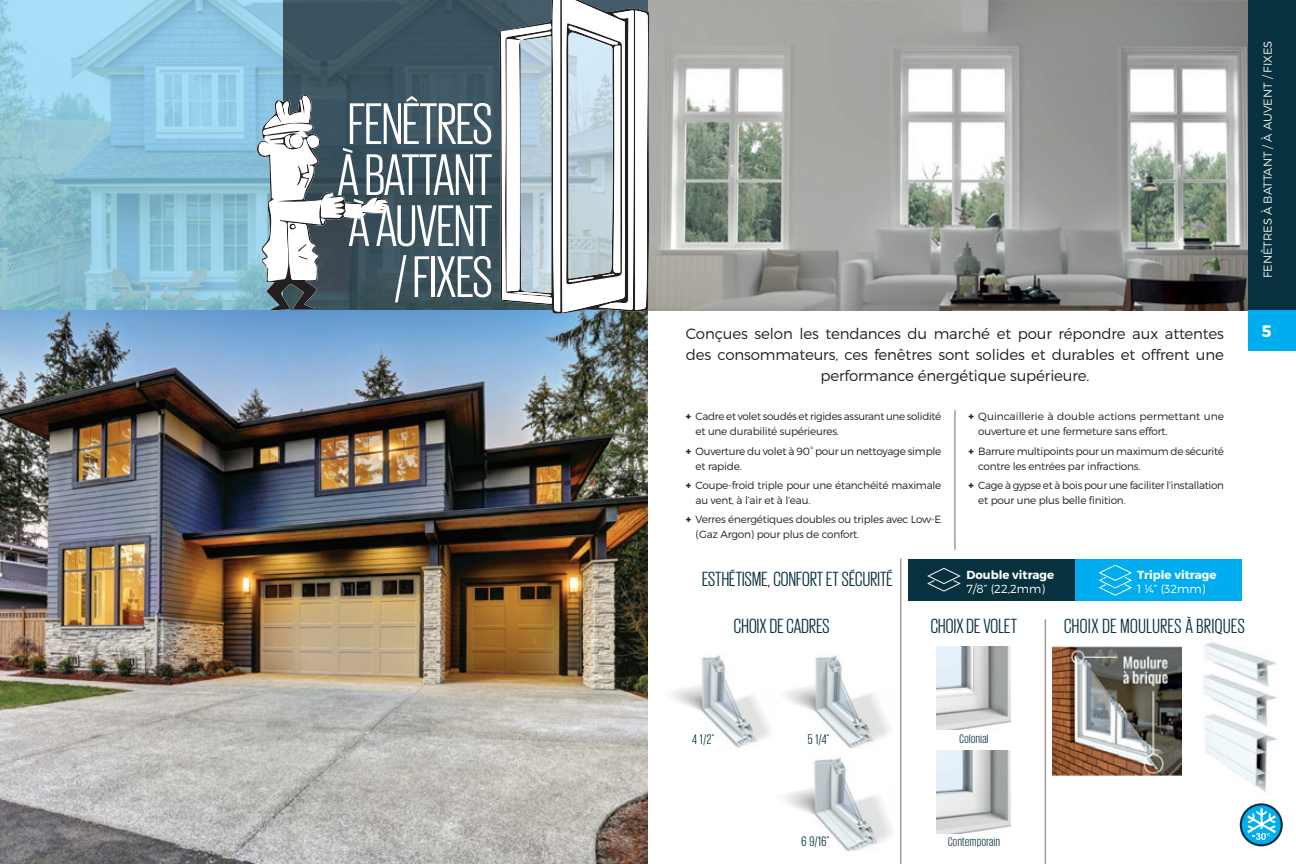
<style>
.page{position:relative;width:1296px;height:864px;background:#fff}
.page>*{position:absolute;margin:0;border:0;box-sizing:border-box;transform-origin:0 0}
.t1{font:60px/51px "Giorgio Sans";letter-spacing:-.01em;color:#fff;text-align:right}
.t2{font:21px "Giorgio Sans";letter-spacing:.01em;color:#07313f}
.t3{font:21px "Giorgio Sans";letter-spacing:.03em;color:#07313f}
.t4{font:700 16.5px "Montserrat";color:#fff}
.t5{font:300 15px/21px "Montserrat";letter-spacing:-.01em;color:#231f20;text-align:center}
.t6{font:14.1px "Giorgio Sans";color:#07313f}
.t7{font:12.6px "Giorgio Sans";letter-spacing:.04em;color:#07313f}
.t8{font:700 11.7px "Montserrat";color:#fff}
.t9{font:300 11.7px "Montserrat";color:#fff}
.t10{font:300 11.55px "Montserrat";color:#ebebec}
.t11{font:300 10.5px/15px "Montserrat";letter-spacing:-.02em;color:#231f20}
.t12{font:300 10.5px/15px "Montserrat";color:#231f20}
.s1{font-weight:900;color:#07313f}
</style>
<div class="page">
<img style="left:0;top:0;width:1248px;height:310px">
<div style="left:909px;top:559px;width:166px;height:42px;background:#07313f"></div>
<svg style="left:927px;top:568px;width:34px;height:24px"></svg>
<div style="left:1075px;top:559px;width:167px;height:42px;background:#00aeef"></div>
<svg style="left:1099px;top:565px;width:33px;height:31px"></svg>
<img style="left:785px;top:655px;width:104px;height:93px">
<img style="left:785px;top:757px;width:106px;height:93px">
<img style="left:672px;top:655px;width:98px;height:93px">
<div style="left:1248px;top:0;width:48px;height:310px;background:#07313f"></div>
<div style="left:1248px;top:310px;width:48px;height:41px;background:#00aeef"></div>
<hr style="left:954px;top:410px;width:2px;height:140px;background:#9b9b97">
<hr style="left:900px;top:559px;width:1px;height:305px;background:#9b9b97">
<hr style="left:1045px;top:619px;width:1px;height:245px;background:#9b9b97">
<div style="left:284px;top:0;width:364px;height:310px;background:#3b535f"></div>
<svg style="left:1240px;top:803px;width:43px;height:43px"></svg>
<div style="left:1242px;top:805px;width:39px;height:39px;background:#00aeef;border-radius:50%"></div>
<svg style="left:1247px;top:808px;width:29px;height:32px"></svg>
<img style="left:0;top:310px;width:648px;height:554px">
<svg style="left:501px;top:0;width:147px;height:312px;background:#c2cbd0"></svg>
<svg style="left:256px;top:93px;width:132px;height:217px"></svg>
<img style="left:937px;top:647px;width:73px;height:82px">
<img style="left:937px;top:751px;width:73px;height:82px">
<img style="left:1053px;top:647px;width:129px;height:128px">
<img style="left:1204px;top:727px;width:73px;height:65px">
<img style="left:1204px;top:688px;width:73px;height:39px">
<img style="left:1203px;top:642px;width:74px;height:46px">
<h1 class="t1" style="left:337px;top:97px;width:157px">FENÊTRES<br>À BATTANT<br>À AUVENT / FIXES</h1>
<p class="t10" style="left:1261px;top:278px;width:239px;rotate:-90deg">FENÊTRES À BATTANT / À AUVENT / FIXES</p>
<h3 class="t5" style="left:686px;top:322px;width:540px">Conçues selon les tendances du marché et pour répondre aux attentes des consommateurs, ces fenêtres sont solides et durables et offrent une performance énergétique supérieure.</h3>
<p class="t11" style="left:696px;top:409px;width:247px;text-indent:-10px"><span class="s1">+</span> Cadre et volet soudés et rigides assurant une solidité et une durabilité supérieures.</p>
<p class="t11" style="left:696px;top:443px;width:247px;text-indent:-10px"><span class="s1">+</span> Ouverture du volet à 90° pour un nettoyage simple et rapide.</p>
<p class="t11" style="left:696px;top:478px;width:247px;text-indent:-10px"><span class="s1">+</span> Coupe-froid triple pour une étanchéité maximale au vent, à l’air et à l’eau.</p>
<p class="t11" style="left:696px;top:512px;width:247px;text-indent:-10px"><span class="s1">+</span> Verres énergétiques doubles ou triples avec Low-E (Gaz Argon) pour plus de confort.</p>
<p class="t12" style="left:978px;top:409px;width:248px;text-indent:-10px"><span class="s1">+</span> Quincaillerie à double actions permettant une ouverture et une fermeture sans effort.</p>
<p class="t11" style="left:978px;top:443px;width:247px;text-indent:-10px"><span class="s1">+</span> Barrure multipoints pour un maximum de sécurité contre les entrées par infractions.</p>
<p class="t11" style="left:978px;top:478px;width:247px;text-indent:-10px"><span class="s1">+</span> Cage à gypse et à bois pour une faciliter l’installation et pour une plus belle finition.</p>
<h2 class="t2" style="left:702px;top:569px;width:192px">ESTHÉTISME, CONFORT ET SÉCURITÉ</h2>
<h2 class="t2" style="left:734px;top:616px;width:97px">CHOIX DE CADRES</h2>
<h2 class="t2" style="left:931px;top:616px;width:88px">CHOIX DE VOLET</h2>
<p class="t8" style="left:966px;top:568px;width:89px">Double vitrage</p>
<p class="t9" style="left:966px;top:582px;width:80px">7/8” (22,2mm)</p>
<p class="t8" style="left:1137px;top:568px;width:81px">Triple vitrage</p>
<p class="t9" style="left:1137px;top:582px;width:70px">1 ¼” (32mm)</p>
<h2 class="t3" style="left:1064px;top:616px;width:182px">CHOIX DE MOULURES À BRIQUES</h2>
<h3 class="t4" style="left:1262px;top:321px;width:11px">5</h3>
<h3 class="t6" style="left:692px;top:732px;width:24px">4 1/2”</h3>
<h3 class="t6" style="left:808px;top:732px;width:23px">5 1/4”</h3>
<h3 class="t6" style="left:802px;top:834px;width:29px">6 9/16”</h3>
<p class="t7" style="left:960px;top:732px;width:30px">Colonial</p>
<p class="t7" style="left:948px;top:836px;width:53px">Contemporain</p>
</div>
